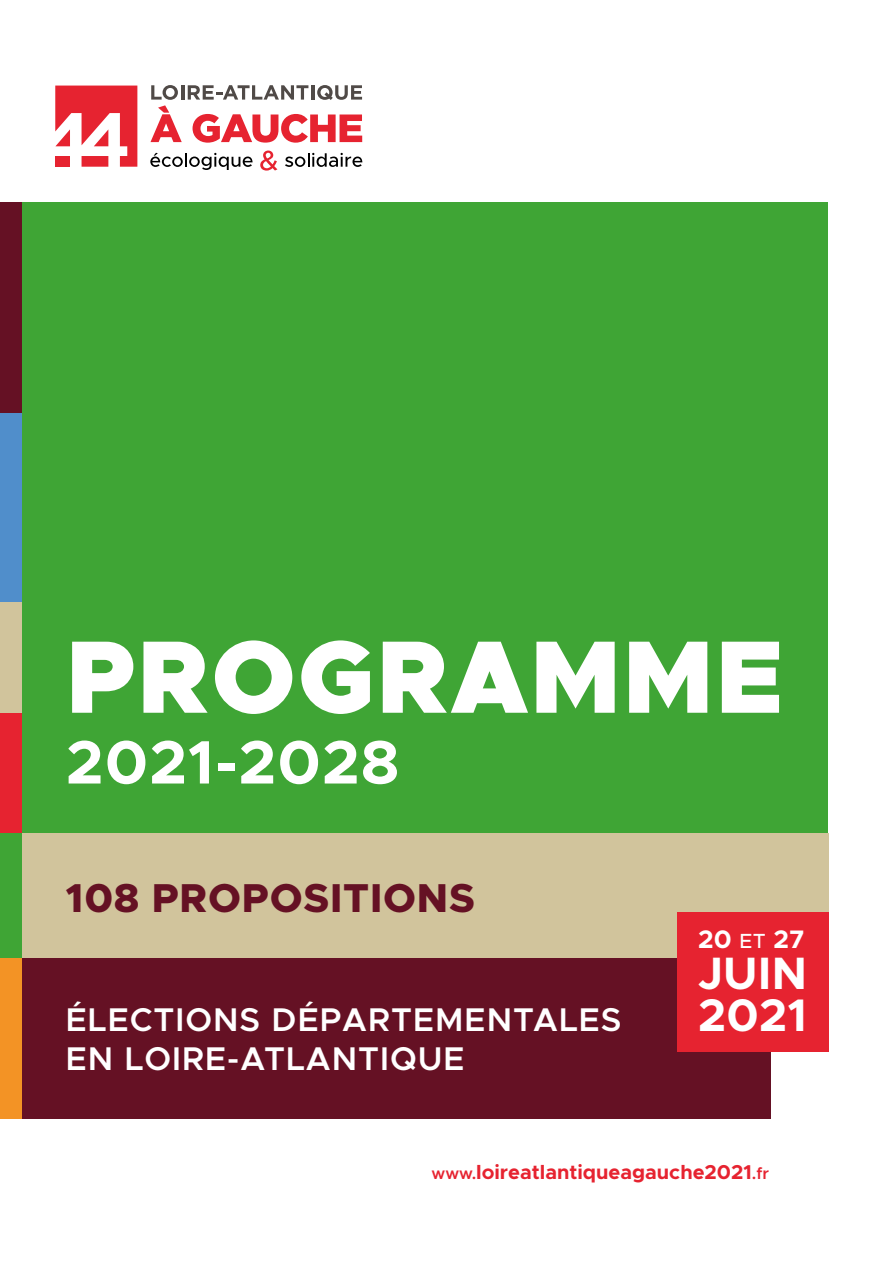
<style>
.page{position:relative;width:893px;height:1263px;background:#fff}
.page>*{position:absolute;margin:0;border:0;box-sizing:border-box;transform-origin:0 0}
.t1{font:900 103.5px "Metropolis";letter-spacing:.02em;color:#fff}
.t2{font:700 61.5px "Metropolis";letter-spacing:.02em;color:#fff}
.t3{font:700 45.75px "Metropolis";color:#fff}
.t4{font:700 45.6px "Metropolis";color:#fff}
.t5{font:800 40.5px "Metropolis";letter-spacing:.02em;color:#651124}
.t6{font:600 33px "Metropolis";letter-spacing:.03em;color:#fff}
.t7{font:700 25.35px "Metropolis";color:#fff}
.t8{font:700 20.1px "Metropolis";color:#e62330}
.s1{font-weight:500;font-size:20.55px}
.s2{font-weight:600;font-size:16.5px}
</style>
<div class="page">
<div style="left:21px;top:202px;width:807px;height:631px;background:#3fa535"></div>
<hr style="left:181px;top:85px;width:3px;height:15px;background:#504a47">
<svg style="left:188px;top:85px;width:120px;height:15px"></svg>
<hr style="left:311px;top:85px;width:3px;height:15px;background:#504a47">
<svg style="left:317px;top:85px;width:45px;height:15px"></svg>
<svg style="left:150px;top:85px;width:32px;height:57px"></svg>
<svg style="left:193px;top:114px;width:169px;height:29px"></svg>
<svg style="left:150px;top:153px;width:103px;height:17px"></svg>
<svg style="left:260px;top:151px;width:17px;height:20px"></svg>
<svg style="left:285px;top:153px;width:77px;height:14px"></svg>
<svg style="left:55px;top:86px;width:82px;height:81px"></svg>
<div style="left:0;top:958px;width:770px;height:160px;background:#651124"></div>
<div style="left:0;top:833px;width:828px;height:125px;background:#d1c49c"></div>
<div style="left:677px;top:912px;width:151px;height:139px;background:#e62330"></div>
<div style="left:0;top:694px;width:21px;height:139px;background:#e62330"></div>
<div style="left:0;top:202px;width:21px;height:211px;background:#651124"></div>
<div style="left:0;top:833px;width:21px;height:130px;background:#3fa535"></div>
<div style="left:0;top:413px;width:21px;height:189px;background:#508ecb"></div>
<div style="left:0;top:602px;width:21px;height:111px;background:#d1c49c"></div>
<div style="left:0;top:958px;width:21px;height:160px;background:#f39325"></div>
<h1 class="t1" style="left:66px;top:611px;width:718px">PROGRAMME</h1>
<h2 class="t2" style="left:66px;top:723px;width:335px">2021-2028</h2>
<p class="t5" style="left:66px;top:872px;width:411px">108 PROPOSITIONS</p>
<p class="t7" style="left:698px;top:923px;width:108px">20 <span class="s1">ET</span> 27</p>
<h3 class="t4" style="left:698px;top:945px;width:110px">JUIN</h3>
<p class="t6" style="left:66px;top:999px;width:557px">ÉLECTIONS DÉPARTEMENTALES</p>
<h3 class="t3" style="left:698px;top:986px;width:110px">2021</h3>
<p class="t6" style="left:66px;top:1038px;width:400px">EN LOIRE-ATLANTIQUE</p>
<p class="t8" style="left:432px;top:1160px;width:339px"><span class="s2">www.</span>loireatlantiqueagauche2021<span class="s2">.fr</span></p>
</div>
